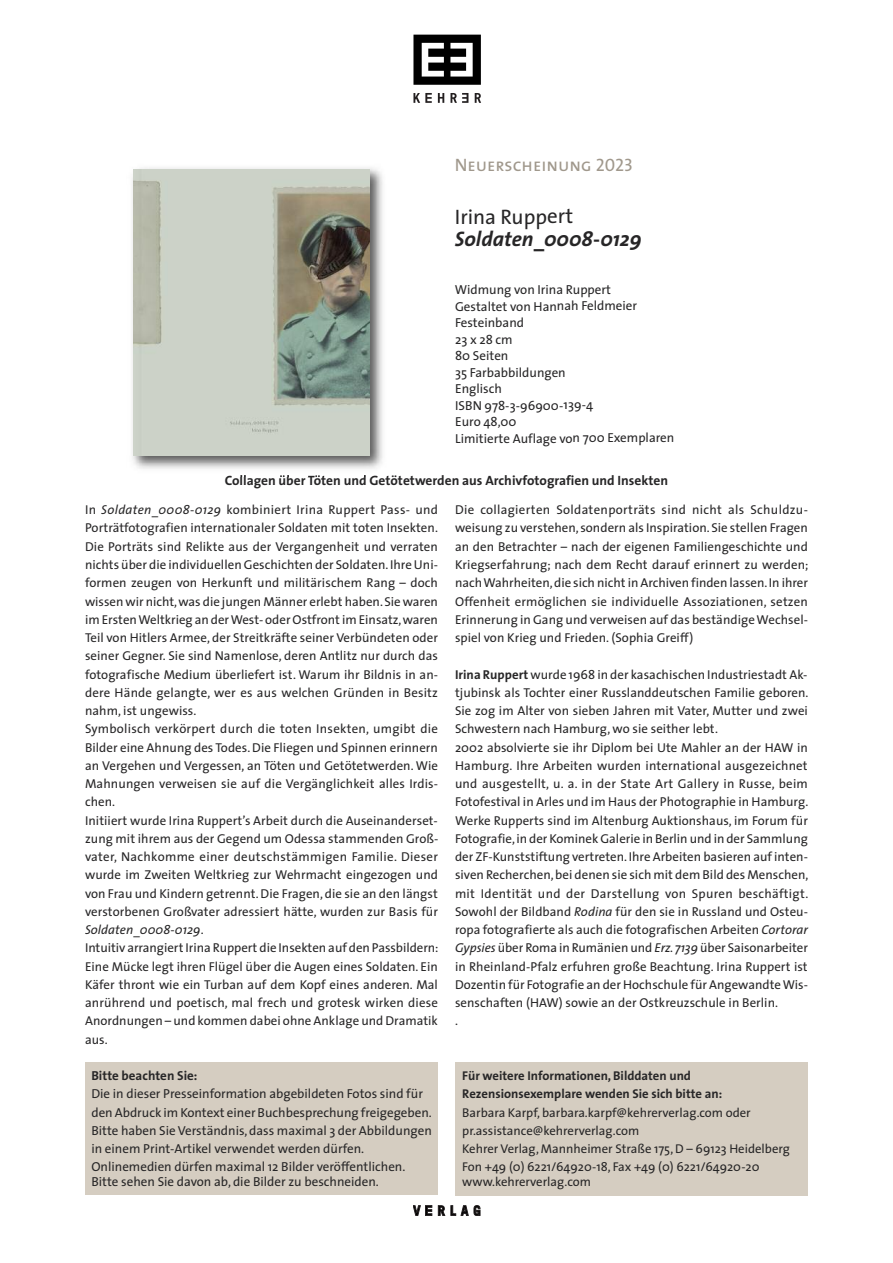
<style>
.page{position:relative;width:893px;height:1263px;background:#fff}
.page>*{position:absolute;margin:0;border:0;box-sizing:border-box;transform-origin:0 0}
.t1{font:italic 700 21px "The Sans";color:#272627}
.t2{font:21px "The Sans";color:#272627}
.t3{font:18px "The Sans Caps";color:#a0988c}
.t4{font:700 13.5px "The Sans";color:#272627}
.t5{font:13.05px/16.5px "The Sans";color:#272627}
.t6{font:700 13.05px "The Sans";color:#272627}
.t7{font:12.9px/18.3px "The Sans";letter-spacing:.005em;color:#272627}
.t8{font:12.75px/18.3px "The Sans";color:#272627}
.t9{font:700 12.75px/18.3px "The Sans";color:#272627}
.s1{font-style:italic}
.s2{font-weight:700}
</style>
<div class="page">
<svg style="left:475px;top:93px;width:6px;height:10px"></svg>
<svg style="left:413px;top:93px;width:19px;height:10px"></svg>
<svg style="left:438px;top:93px;width:6px;height:10px"></svg>
<svg style="left:450px;top:93px;width:18px;height:10px"></svg>
<svg style="left:413px;top:35px;width:68px;height:50px"></svg>
<svg style="left:438px;top:1205px;width:7px;height:11px"></svg>
<svg style="left:451px;top:1205px;width:29px;height:11px"></svg>
<svg style="left:413px;top:1205px;width:19px;height:11px"></svg>
<div style="left:85px;top:1062px;width:353px;height:133px;background:#d5cdc1"></div>
<img style="left:132px;top:168px;width:257px;height:308px">
<img style="left:226px;top:475px;width:94px;height:1px">
<img style="left:134px;top:169px;width:236px;height:287px">
<div style="left:455px;top:1062px;width:353px;height:133px;background:#d5cdc1"></div>
<h2 class="t3" style="left:455px;top:159px;width:180px">Neuerscheinung 2023</h2>
<h1 class="t2" style="left:455px;top:208px;width:120px">Irina Ruppert</h1>
<h1 class="t1" style="left:455px;top:231px;width:188px">Soldaten_0008-0129</h1>
<p class="t5" style="left:455px;top:283px;width:221px">Widmung von Irina Ruppert<br>Gestaltet von Hannah Feldmeier<br>Festeinband<br>23x28cm<br>80 Seiten<br>35 Farbabbildungen<br>Englisch<br>ISBN 978-3-96900-139-4<br>Euro 48,00<br>Limitierte Auflage von 700 Exemplaren</p>
<p class="t4" style="left:225px;top:475px;width:445px">Collagen über Töten und Getötetwerden aus Archivfotografien und Insekten</p>
<p class="t7" style="left:85px;top:502px;width:355px">In <span class="s1">Soldaten_0008-0129</span> kombiniert Irina Ruppert Pass- und Porträtfotografien internationaler Soldaten mit toten Insekten.<br>Die Porträts sind Relikte aus der Vergangenheit und verraten nichts über die individuellen Geschichten der Soldaten.Ihre Uni&shy;formen zeugen von Herkunft und militärischem Rang – doch wissen wir nicht,was die jungen Männer erlebt haben.Sie waren im ErstenWeltkrieg an derWest- oder Ostfront im Einsatz,waren Teil von Hitlers Armee, der Streitkräfte seiner Verbündeten oder seiner Gegner. Sie sind Namenlose, deren Antlitz nur durch das fotografische Medium überliefert ist. Warum ihr Bildnis in an&shy;dere Hände gelangte, wer es aus welchen Gründen in Besitz nahm, ist ungewiss.<br>Symbolisch verkörpert durch die toten Insekten, umgibt die Bilder eine Ahnung des Todes.Die Fliegen und Spinnen erinnern an Vergehen und Vergessen, an Töten und Getötetwerden. Wie Mahnungen verweisen sie auf die Vergänglichkeit alles Irdis&shy;chen.<br>Initiiert wurde Irina Ruppert’s Arbeit durch die Auseinanderset&shy;zung mit ihrem aus der Gegend um Odessa stammenden Groß&shy;vater, Nachkomme einer deutschstämmigen Familie. Dieser wurde im Zweiten Weltkrieg zur Wehrmacht eingezogen und von Frau und Kindern getrennt.Die Fragen,die sie an den längst verstorbenen Großvater adressiert hätte, wurden zur Basis für <span class="s1">Soldaten_0008-0129</span>.<br>Intuitiv arrangiert Irina Ruppert die Insekten auf den Passbildern:<br>Eine Mücke legt ihren Flügel über die Augen eines Soldaten. Ein Käfer thront wie ein Turban auf dem Kopf eines anderen. Mal anrührend und poetisch, mal frech und grotesk wirken diese Anordnungen – und kommen dabei ohne Anklage und Dramatik aus.</p>
<p class="t7" style="left:455px;top:502px;width:355px;text-align:justify">Die collagierten Soldatenporträts sind nicht als Schuldzu&shy;weisung zu verstehen,sondern als Inspiration.Sie stellen Fragen an den Betrachter – nach der eigenen Familiengeschichte und Kriegserfahrung; nach dem Recht darauf erinnert zu werden; nachWahrheiten,die sich nicht in Archiven finden lassen.In ihrer Offenheit ermöglichen sie individuelle Assoziationen, setzen Erinnerung in Gang und verweisen auf das beständigeWechsel&shy;spiel von Krieg und Frieden. (Sophia Greiff)</p>
<p class="t7" style="left:455px;top:666px;width:355px"><span class="s2">Irina Ruppert</span> wurde 1968 in der kasachischen Industriestadt Ak&shy;tjubinsk als Tochter einer Russlanddeutschen Familie geboren.<br>Sie zog im Alter von sieben Jahren mit Vater, Mutter und zwei Schwestern nach Hamburg, wo sie seither lebt.<br>2002 absolvierte sie ihr Diplom bei Ute Mahler an der HAW in Hamburg. Ihre Arbeiten wurden international ausgezeichnet und ausgestellt, u. a. in der State Art Gallery in Russe, beim Fotofestival in Arles und im Haus der Photographie in Hamburg.<br>Werke Rupperts sind im Altenburg Auktionshaus, im Forum für Fotografie,in der Kominek Galerie in Berlin und in der Sammlung der ZF-Kunststiftung vertreten.Ihre Arbeiten basieren auf inten&shy;siven Recherchen,bei denen sie sich mit dem Bild des Menschen, mit Identität und der Darstellung von Spuren beschäftigt.<br>Sowohl der Bildband <span class="s1">Rodina</span> für den sie in Russland und Osteu&shy;ropa fotografierte als auch die fotografischen Arbeiten <span class="s1">Cortorar Gypsies</span> über Roma in Rumänien und <span class="s1">Erz. 7139</span> über Saisonarbeiter in Rheinland-Pfalz erfuhren große Beachtung. Irina Ruppert ist Dozentin für Fotografie an der Hochschule für AngewandteWis&shy;senschaften (HAW) sowie an der Ostkreuzschule in Berlin.<br>.</p>
<p class="t6" style="left:91px;top:1071px;width:108px">Bitte beachten Sie:</p>
<p class="t5" style="left:91px;top:1086px;width:342px;line-height:18.3px">Die in dieser Presseinformation abgebildeten Fotos sind für denAbdruck im Kontext einer Buchbesprechung freigegeben.<br>Bitte haben Sie Verständnis, dass maximal 3 der Abbildungen in einem Print-Artikel verwendet werden dürfen.<br>Onlinemedien dürfen maximal 12 Bilder veröffentlichen.</p>
<p class="t5" style="left:91px;top:1175px;width:289px">Bitte sehen Sie davon ab, die Bilder zu beschneiden.</p>
<p class="t9" style="left:462px;top:1068px;width:261px">Für weitere Informationen, Bilddaten und<br>Rezensionsexemplare wenden Sie sich bitte an:</p>
<p class="t8" style="left:462px;top:1104px;width:329px">Barbara Karpf, barbara.karpf@kehrerverlag.com oder pr.assistance@kehrerverlag.com<br>Kehrer Verlag, Mannheimer Straße 175, D – 69123 Heidelberg Fon +49 (0) 6221/64920-18, Fax +49 (0) 6221/64920-20</p>
<p class="t8" style="left:462px;top:1174px;width:130px">www.kehrerverlag.com</p>
</div>
